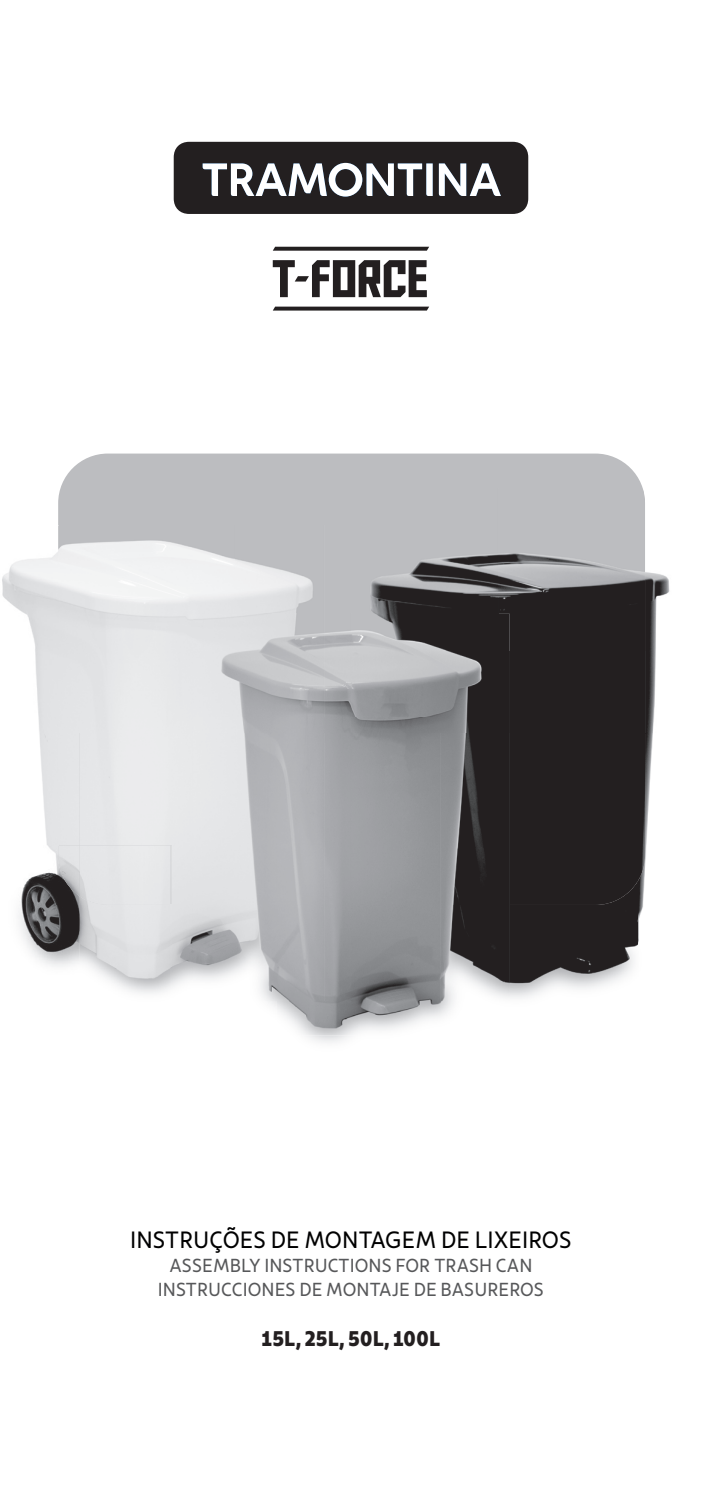
<style>
.page{position:relative;width:702px;height:1489px;background:#fff}
.page>*{position:absolute;margin:0;border:0;box-sizing:border-box;transform-origin:0 0}
.t1{font:25px "Tramontina Variable";color:#000001}
.t2{font:22.5px "Tramontina Variable";color:#231f20}
.t3{font:20px/24px "Tramontina Variable";color:#57585a;text-align:center}
</style>
<div class="page">
<svg style="left:273px;top:247px;width:156px;height:63px"></svg>
<div style="left:58px;top:453px;width:587px;height:451px;background:#bcbdc0;border-radius:50px"></div>
<img style="left:18px;top:845px;width:62px;height:122px">
<img style="left:80px;top:904px;width:90px;height:90px">
<img style="left:2px;top:552px;width:56px;height:293px">
<img style="left:58px;top:525px;width:177px;height:128px">
<img style="left:235px;top:559px;width:78px;height:54px">
<div style="left:58px;top:653px;width:135px;height:192px;background:#e5e6e8"></div>
<img style="left:170px;top:904px;width:106px;height:96px">
<div style="left:80px;top:733px;width:113px;height:171px;background:#e8e9ea"></div>
<img style="left:170px;top:845px;width:2px;height:59px">
<img style="left:58px;top:845px;width:22px;height:51px">
<svg style="left:61px;top:871px;width:5px;height:4px"></svg>
<div style="left:80px;top:845px;width:90px;height:59px;background:#e5e6e8"></div>
<img style="left:645px;top:572px;width:25px;height:161px">
<img style="left:371px;top:554px;width:127px;height:59px">
<img style="left:498px;top:490px;width:147px;height:161px">
<div style="left:509px;top:651px;width:136px;height:229px;background:#231f20"></div>
<img style="left:637px;top:733px;width:16px;height:211px">
<img style="left:509px;top:880px;width:129px;height:118px">
<img style="left:193px;top:613px;width:158px;height:291px">
<img style="left:358px;top:1000px;width:96px;height:35px">
<img style="left:276px;top:904px;width:82px;height:131px">
<img style="left:351px;top:613px;width:158px;height:120px">
<img style="left:440px;top:733px;width:69px;height:267px">
<img style="left:351px;top:717px;width:89px;height:283px">
<div style="left:174px;top:142px;width:354px;height:72px;background:#231f20;border-radius:16px"></div>
<svg style="left:203px;top:163px;width:298px;height:33px"></svg>
<p class="t1" style="left:130px;top:1226px;width:443px">INSTRUÇÕES DE MONTAGEM DE LIXEIROS</p>
<p class="t3" style="left:158px;top:1253px;width:387px">ASSEMBLY INSTRUCTIONS FOR TRASH CAN<br>INSTRUCCIONES DE MONTAJE DE BASUREROS</p>
<p class="t2" style="left:261px;top:1326px;width:180px">15L, 25L, 50L, 100L</p>
</div>
